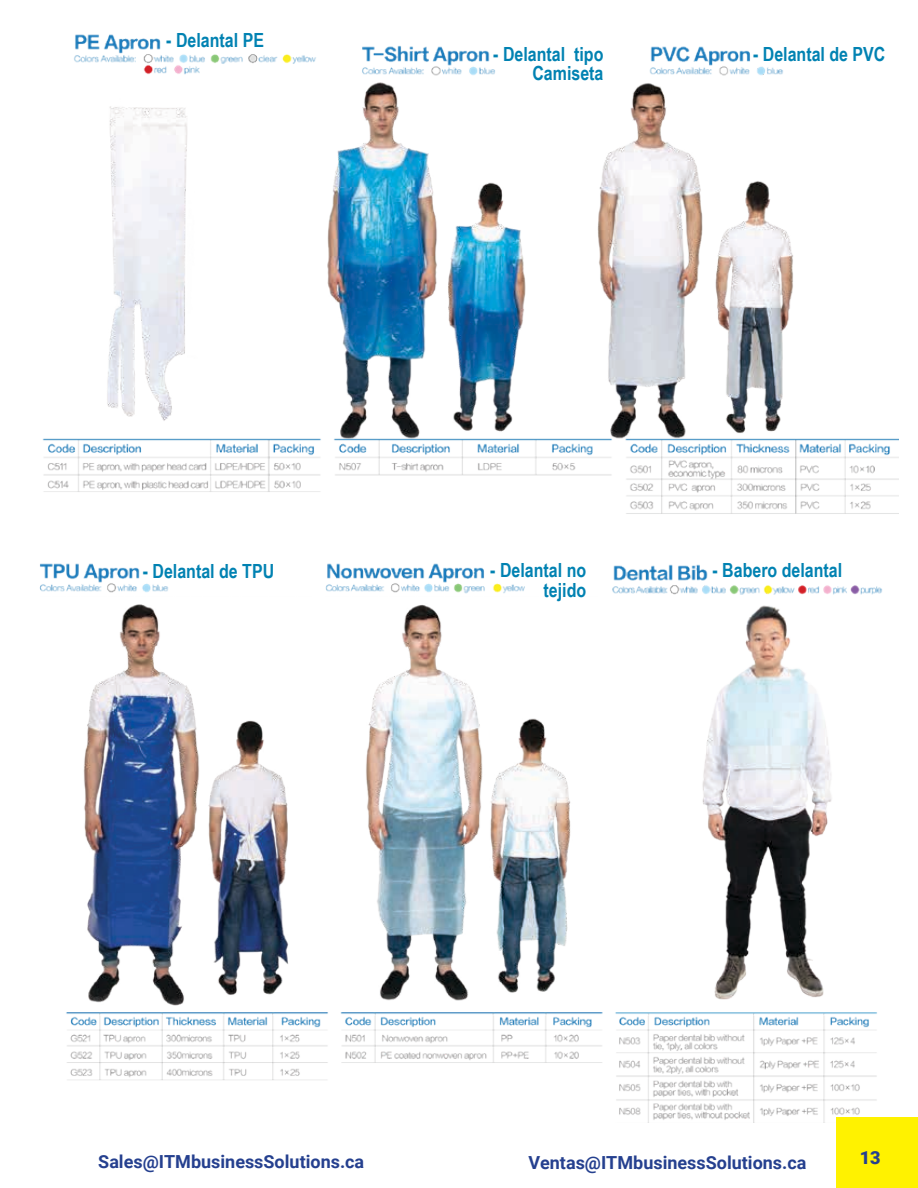
<style>
.page{position:relative;width:918px;height:1188px;background:#fff}
.page>*{position:absolute;margin:0;border:0;box-sizing:border-box;transform-origin:0 0}
.t1{font:700 19.5px/19.5px "Arial Narrow";color:#0082b2;text-align:right}
.t2{font:700 18px "Roboto";color:#25408f}
.t3{font:900 18px "Roboto";color:#25408f}
</style>
<div class="page">
<img style="left:67px;top:1018px;width:810px;height:105px">
<img style="left:39px;top:563px;width:843px;height:31px">
<img style="left:49px;top:590px;width:831px;height:428px">
<img style="left:74px;top:34px;width:689px;height:33px">
<img style="left:107px;top:67px;width:686px;height:350px">
<img style="left:42px;top:417px;width:857px;height:97px">
<div style="left:836px;top:1117px;width:82px;height:71px;background:#fff200"></div>
<p class="t1" style="left:166px;top:29px;width:99px">- Delantal PE</p>
<p class="t1" style="left:143px;top:560px;width:133px">- Delantal de TPU</p>
<p class="t1" style="left:493px;top:43px;width:112px">- Delantal tipo<br>Camiseta</p>
<p class="t1" style="left:753px;top:43px;width:134px">- Delantal de PVC</p>
<p class="t1" style="left:490px;top:560px;width:97px">- Delantal no tejido</p>
<p class="t1" style="left:713px;top:560px;width:131px">- Babero delantal</p>
<p class="t2" style="left:98px;top:1149px;width:268px">Sales@ITMbusinessSolutions.ca</p>
<p class="t2" style="left:528px;top:1150px;width:280px">Ventas@ITMbusinessSolutions.ca</p>
<p class="t3" style="left:860px;top:1145px;width:22px">13</p>
</div>
